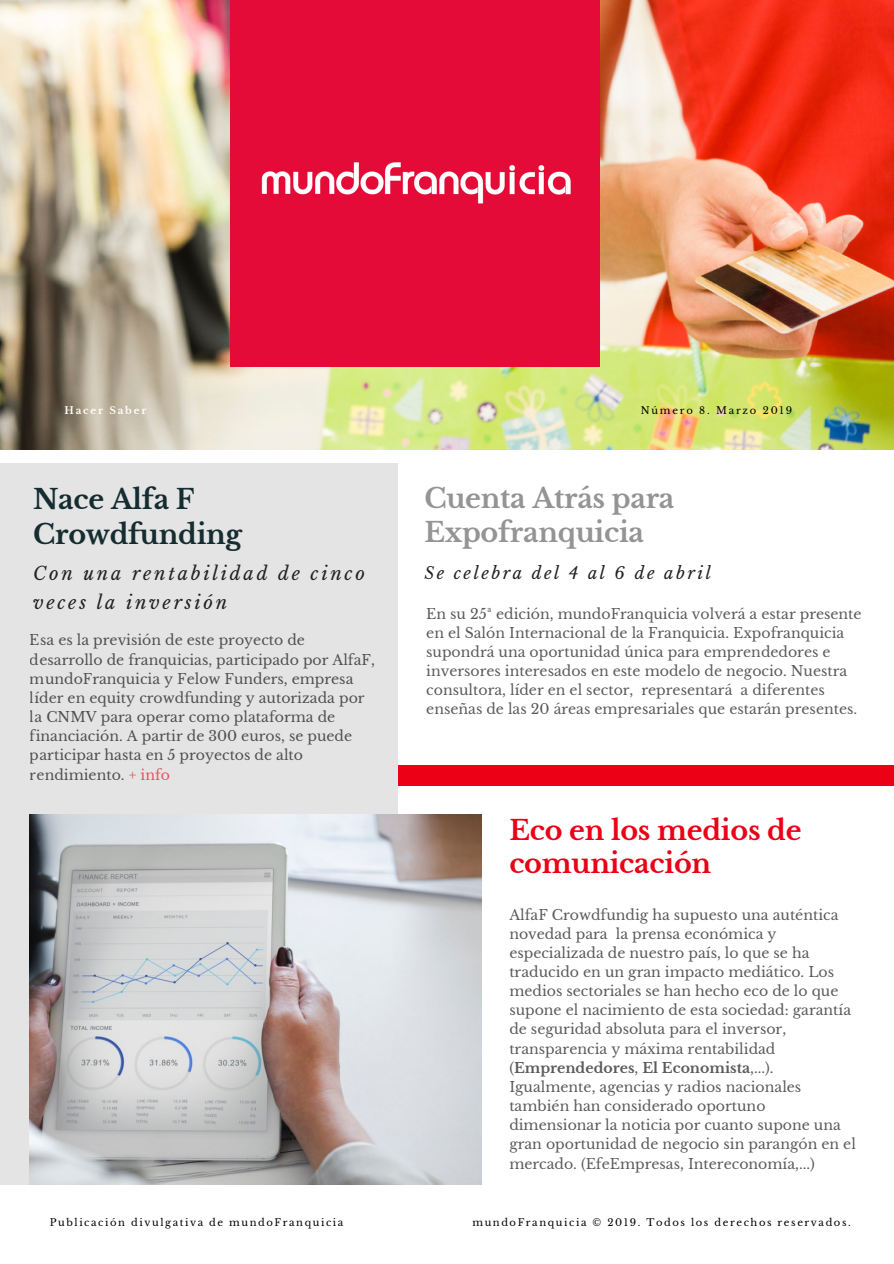
<style>
.page{position:relative;width:894px;height:1264px;background:#fff}
.page>*{position:absolute;margin:0;border:0;box-sizing:border-box;transform-origin:0 0}
.t1{font:700 27px/33.8px "Libre Baskerville";letter-spacing:-.01em;color:#949494}
.t2{font:700 27px/33.8px "Libre Baskerville";letter-spacing:-.01em;color:#eb0015}
.t3{font:700 27px/35px "Libre Baskerville";letter-spacing:-.01em;color:#152c30}
.t4{font:italic 18.3px/28.7px "Libre Baskerville";letter-spacing:.15em;color:#222}
.t5{font:italic 16.5px "Libre Baskerville";letter-spacing:.15em;color:#222}
.t6{font:14.1px/19.2px "Libre Baskerville";color:#000}
.t7{font:9.9px "Libre Baskerville";letter-spacing:.16em;color:#000}
.t8{font:9.9px "Libre Baskerville";letter-spacing:.18em;color:#000}
.t9{font:700 9.9px "Libre Baskerville";letter-spacing:.18em;color:#fffefb}
.s1{color:#eb0015}
.s2{font-weight:700}
</style>
<div class="page">
<div style="left:0;top:464px;width:398px;height:720px;background:#e4e4e4"></div>
<img style="left:0;top:0;width:893px;height:449px">
<div style="left:398px;top:766px;width:495px;height:19px;background:#eb0015"></div>
<div style="left:230px;top:0;width:369px;height:366px;background:#e40b39"></div>
<img style="left:30px;top:814px;width:451px;height:369px">
<p class="t9" style="left:65px;top:404px;width:83px">Hacer Saber</p>
<p class="t8" style="left:640px;top:404px;width:153px">Número 8. Marzo 2019</p>
<h1 class="t3" style="left:33px;top:482px;width:210px">Nace Alfa F<br>Crowdfunding</h1>
<p class="t4" style="left:33px;top:559px;width:333px">Con una rentabilidad de cinco veces la inversión</p>
<p class="t6" style="left:30px;top:631px;width:346px">Esa es la previsión de este proyecto de desarrollo de franquicias, participado por AlfaF, mundoFranquicia y Felow Funders, empresa líder en equity crowdfunding y autorizada por la CNMV para operar como plataforma de financiación. A partir de 300 euros, se puede participar hasta en 5 proyectos de alto rendimiento. <span class="s1">+ info</span></p>
<h1 class="t1" style="left:424px;top:482px;width:251px">Cuenta Atrás para<br>Expofranquicia</h1>
<p class="t5" style="left:424px;top:562px;width:288px">Se celebra del 4 al 6 de abril</p>
<p class="t6" style="left:426px;top:604px;width:437px">En su 25ª edición, mundoFranquicia volverá a estar presente en el Salón Internacional de la Franquicia. Expofranquicia supondrá una oportunidad única para emprendedores e inversores interesados en este modelo de negocio. Nuestra consultora, líder en el sector, representará a diferentes enseñas de las 20 áreas empresariales que estarán presentes.</p>
<h1 class="t2" style="left:509px;top:813px;width:294px">Eco en los medios de comunicación</h1>
<p class="t6" style="left:509px;top:905px;width:348px">AlfaF Crowdfundig ha supuesto una auténtica novedad para la prensa económica y especializada de nuestro país, lo que se ha traducido en un gran impacto mediático. Los medios sectoriales se han hecho eco de lo que supone el nacimiento de esta sociedad: garantía de seguridad absoluta para el inversor, transparencia y máxima rentabilidad (<span class="s2">Emprendedores</span>, <span class="s2">El Economista</span>,...).<br>Igualmente, agencias y radios nacionales también han considerado oportuno dimensionar la noticia por cuanto supone una gran oportunidad de negocio sin parangón en el mercado. (EfeEmpresas, Intereconomía,...)</p>
<p class="t7" style="left:50px;top:1216px;width:295px">Publicación divulgativa de mundoFranquicia</p>
<p class="t7" style="left:472px;top:1216px;width:380px">mundoFranquicia © 2019. Todos los derechos reservados.</p>
</div>
